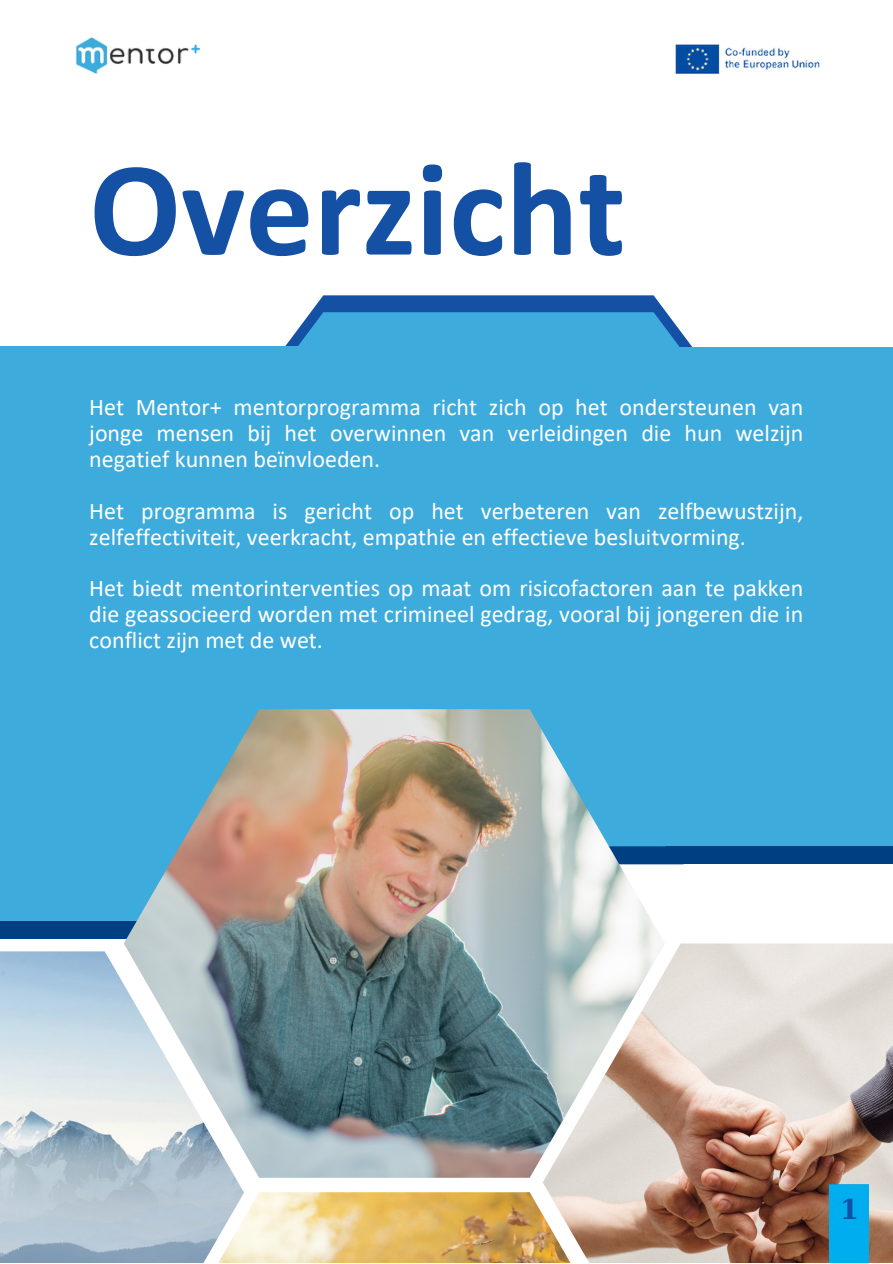
<style>
.page{position:relative;width:893px;height:1264px;background:#fff}
.page>*{position:absolute;margin:0;border:0;box-sizing:border-box;transform-origin:0 0}
.t1{font:700 135.75px "Calibri";color:#1450a4}
.t2{font:700 27px "DejaVu Serif";color:#1450a4}
.t3{font:24px/25.8px "Calibri";color:#fff;text-align:justify}
</style>
<div class="page">
<img style="left:76px;top:37px;width:744px;height:37px">
<svg style="left:311px;top:295px;width:355px;height:17px;fill:#1450a4"></svg>
<div style="left:648px;top:347px;width:244px;height:385px;background:#3dabdc"></div>
<svg style="left:158px;top:312px;width:535px;height:93px;fill:#3dabdc"></svg>
<div style="left:0;top:347px;width:336px;height:440px;background:#3dabdc"></div>
<div style="left:663px;top:460px;width:229px;height:386px;background:#3dabdc"></div>
<div style="left:336px;top:405px;width:312px;height:304px;background:#3dabdc"></div>
<div style="left:0;top:480px;width:350px;height:440px;background:#3dabdc"></div>
<img style="left:0;top:951px;width:244px;height:311px">
<img style="left:124px;top:709px;width:541px;height:468px">
<img style="left:124px;top:1192px;width:418px;height:70px">
<img style="left:542px;top:943px;width:350px;height:319px">
<div style="left:829px;top:1184px;width:39px;height:78px;background:#00aeef"></div>
<p class="t1" style="left:89px;top:153px;width:537px">Overzicht</p>
<p class="t3" style="left:89px;top:396px;width:715px">Het Mentor+ mentorprogramma richt zich op het ondersteunen van jonge mensen bij het overwinnen van verleidingen die hun welzijn negatief kunnen beïnvloeden.</p>
<p class="t3" style="left:89px;top:500px;width:715px">Het programma is gericht op het verbeteren van zelfbewustzijn, zelfeffectiviteit, veerkracht, empathie en effectieve besluitvorming.</p>
<p class="t3" style="left:89px;top:577px;width:715px">Het biedt mentorinterventies op maat om risicofactoren aan te pakken die geassocieerd worden met crimineel gedrag, vooral bij jongeren die in conflict zijn met de wet.</p>
<p class="t2" style="left:840px;top:1193px;width:20px">1</p>
</div>
